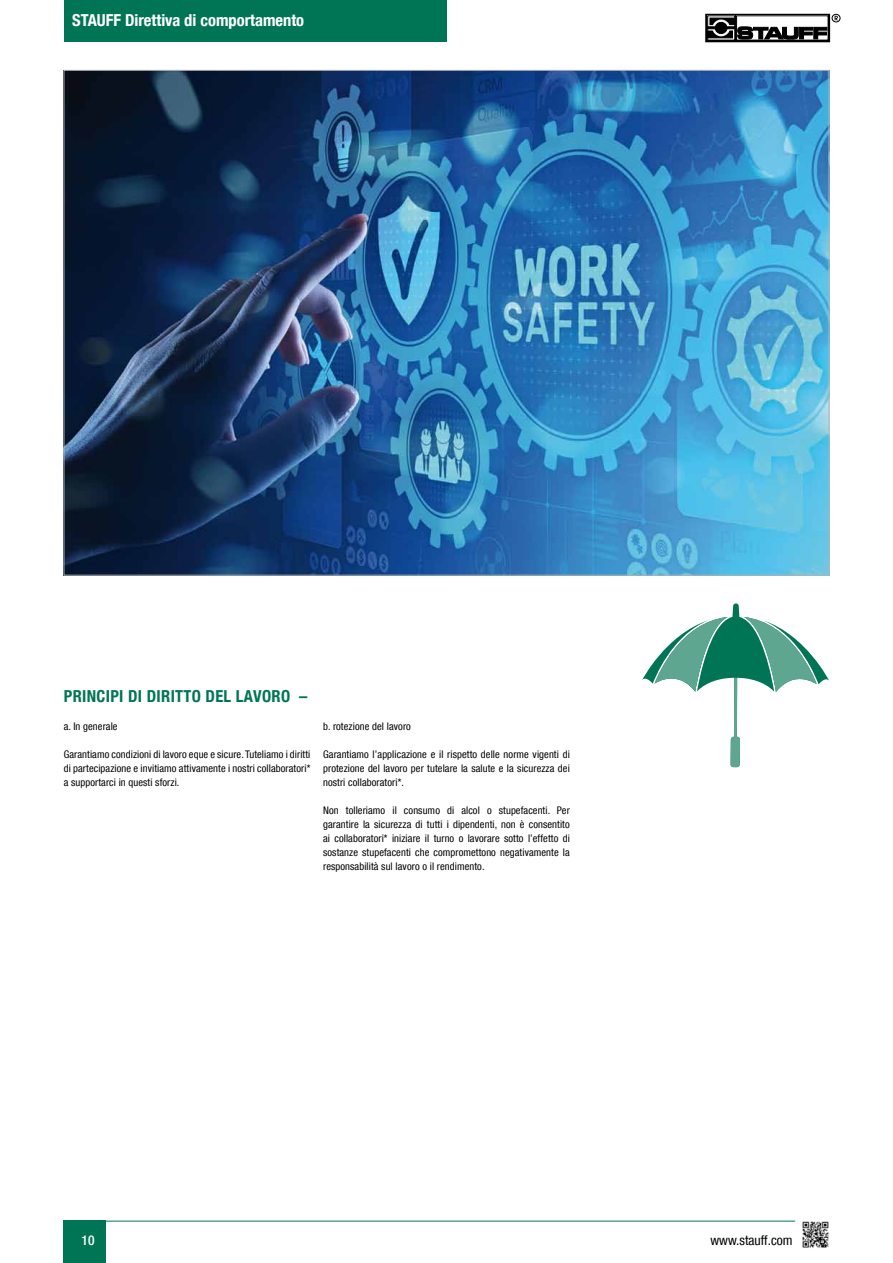
<style>
.page{position:relative;width:893px;height:1263px;background:#fff}
.page>*{position:absolute;margin:0;border:0;box-sizing:border-box;transform-origin:0 0}
.t1{font:700 condensed 16.5px "Helvetica Neue LT Com";color:#fff}
.t2{font:700 condensed 16.5px "Helvetica Neue LT Com";letter-spacing:.02em;color:#007556}
.t3{font:condensed 13.5px "Helvetica Neue LT Com";color:#000}
.t4{font:500 condensed 13.5px "Helvetica Neue LT Com";color:#fff}
.t5{font:condensed 10.5px/14.1px "Helvetica Neue LT Com";letter-spacing:.01em;color:#000;text-align:justify}
</style>
<div class="page">
<div style="left:64px;top:0;width:382px;height:42px;background:#007556"></div>
<div style="left:706px;top:14px;width:124px;height:28px;border:1px solid #000"></div>
<svg style="left:710px;top:25px;width:23px;height:13px"></svg>
<div style="left:832px;top:14px;width:9px;height:8px;border:1px solid #000;border-radius:50%"></div>
<svg style="left:835px;top:16px;width:3px;height:4px"></svg>
<svg style="left:710px;top:18px;width:25px;height:7px"></svg>
<svg style="left:708px;top:31px;width:24px;height:7px"></svg>
<svg style="left:713px;top:20px;width:16px;height:16px"></svg>
<div style="left:713px;top:20px;width:16px;height:16px;border:1px solid #fff;border-radius:50%"></div>
<div style="left:715px;top:22px;width:12px;height:12px;background:#000;border-radius:50%"></div>
<div style="left:715px;top:22px;width:12px;height:12px;border:1px solid #000;border-radius:50%"></div>
<div style="left:708px;top:27px;width:28px;height:2px;background:#000;border:1px solid #000"></div>
<svg style="left:738px;top:27px;width:89px;height:13px"></svg>
<div style="left:64px;top:1221px;width:42px;height:42px;background:#007556"></div>
<hr style="left:64px;top:1221px;width:765px;height:1px;background:#007556">
<svg style="left:792px;top:1220px;width:37px;height:28px"></svg>
<img style="left:66px;top:72px;width:761px;height:501px">
<svg style="left:642px;top:603px;width:187px;height:164px"></svg>
<h1 class="t1" style="left:72px;top:10px;width:234px">STAUFF Direttiva di comportamento</h1>
<h1 class="t2" style="left:64px;top:686px;width:245px">PRINCIPI DI DIRITTO DEL LAVORO –</h1>
<p class="t5" style="left:64px;top:719px;width:55px">a. In generale</p>
<p class="t5" style="left:64px;top:747px;width:248px">Garantiamo condizioni di lavoro eque e sicure. Tuteliamo i diritti di partecipazione e invitiamo attivamente i nostri collaboratori* a supportarci in questi sforzi.</p>
<p class="t5" style="left:323px;top:719px;width:89px">b. rotezione del lavoro</p>
<p class="t5" style="left:323px;top:747px;width:248px">Garantiamo l’applicazione e il rispetto delle norme vigenti di protezione del lavoro per tutelare la salute e la sicurezza dei nostri collaboratori*.</p>
<p class="t5" style="left:323px;top:803px;width:248px">Non tolleriamo il consumo di alcol o stupefacenti. Per garantire la sicurezza di tutti i dipendenti, non è consentito ai collaboratori* iniziare il turno o lavorare sotto l’effetto di sostanze stupefacenti che compromettono negativamente la responsabilità sul lavoro o il rendimento.</p>
<p class="t4" style="left:82px;top:1232px;width:14px">10</p>
<p class="t3" style="left:710px;top:1232px;width:83px">www.stauff.com</p>
</div>
